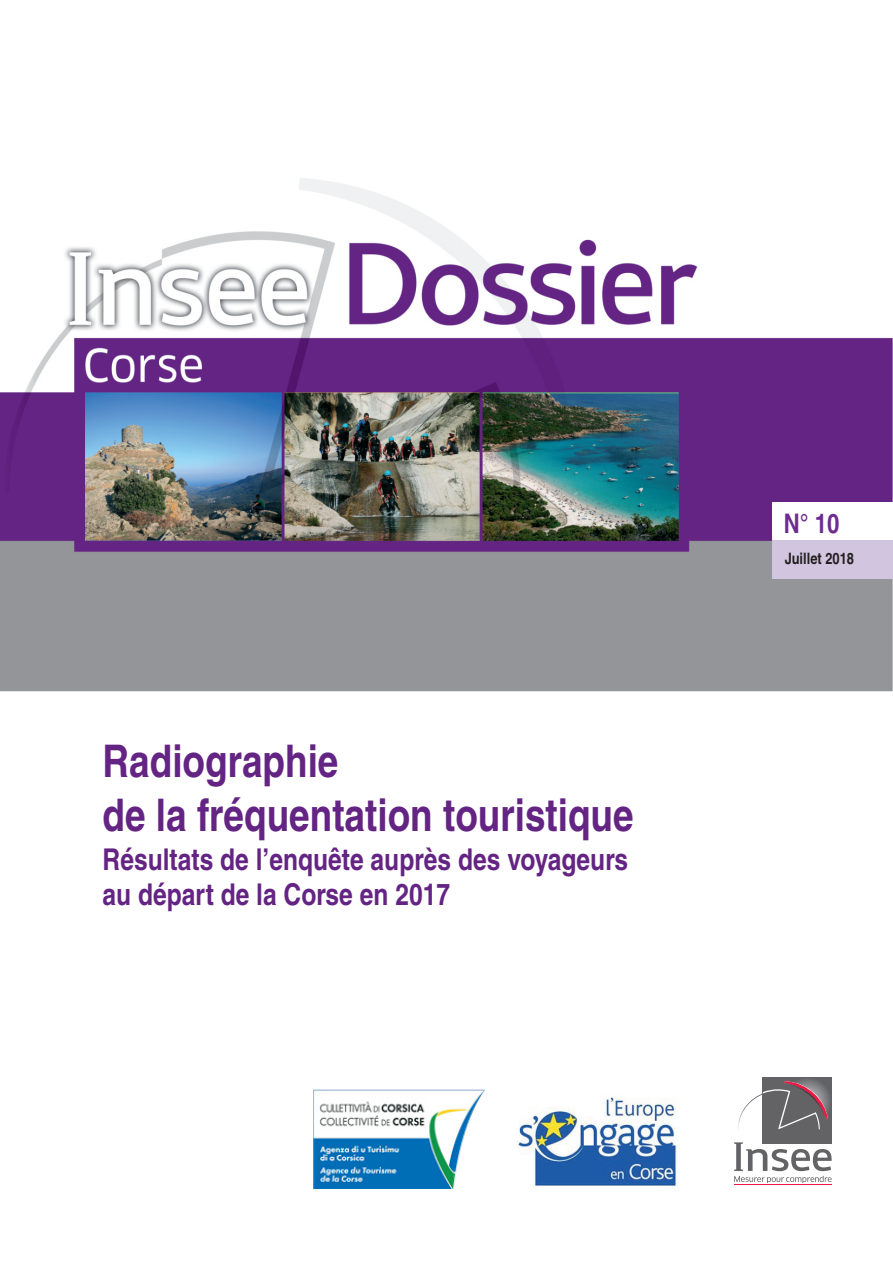
<style>
.page{position:relative;width:893px;height:1263px;background:#fff}
.page>*{position:absolute;margin:0;border:0;box-sizing:border-box;transform-origin:0 0}
.t1{font:700 condensed 45px/53.6px "Helvetica";color:#642483}
.t2{font:700 condensed 30px/35.7px "Helvetica";color:#642483}
.t3{font:700 condensed 27px "Helvetica";color:#6e2c91}
.t4{font:700 condensed 15.75px "Helvetica";color:#231f20}
</style>
<div class="page">
<img style="left:0;top:178px;width:893px;height:514px">
<div style="left:763px;top:1077px;width:68px;height:66px;background:#636366"></div>
<svg style="left:734px;top:1080px;width:98px;height:103px"></svg>
<hr style="left:734px;top:1185px;width:98px;height:1px;background:#ed1845">
<div style="left:772px;top:502px;width:120px;height:39px;background:#fff"></div>
<div style="left:772px;top:540px;width:120px;height:39px;background:#d1c5df"></div>
<img style="left:518px;top:1097px;width:161px;height:90px">
<img style="left:313px;top:1089px;width:171px;height:99px">
<h1 class="t1" style="left:103px;top:738px;width:533px">Radiographie<br>de la fréquentation touristique</h1>
<p class="t2" style="left:103px;top:844px;width:527px">Résultats de l’enquête auprès des voyageurs au départ de la Corse en 2017</p>
<p class="t3" style="left:784px;top:512px;width:57px">N° 10</p>
<p class="t4" style="left:785px;top:552px;width:71px">Juillet 2018</p>
</div>
